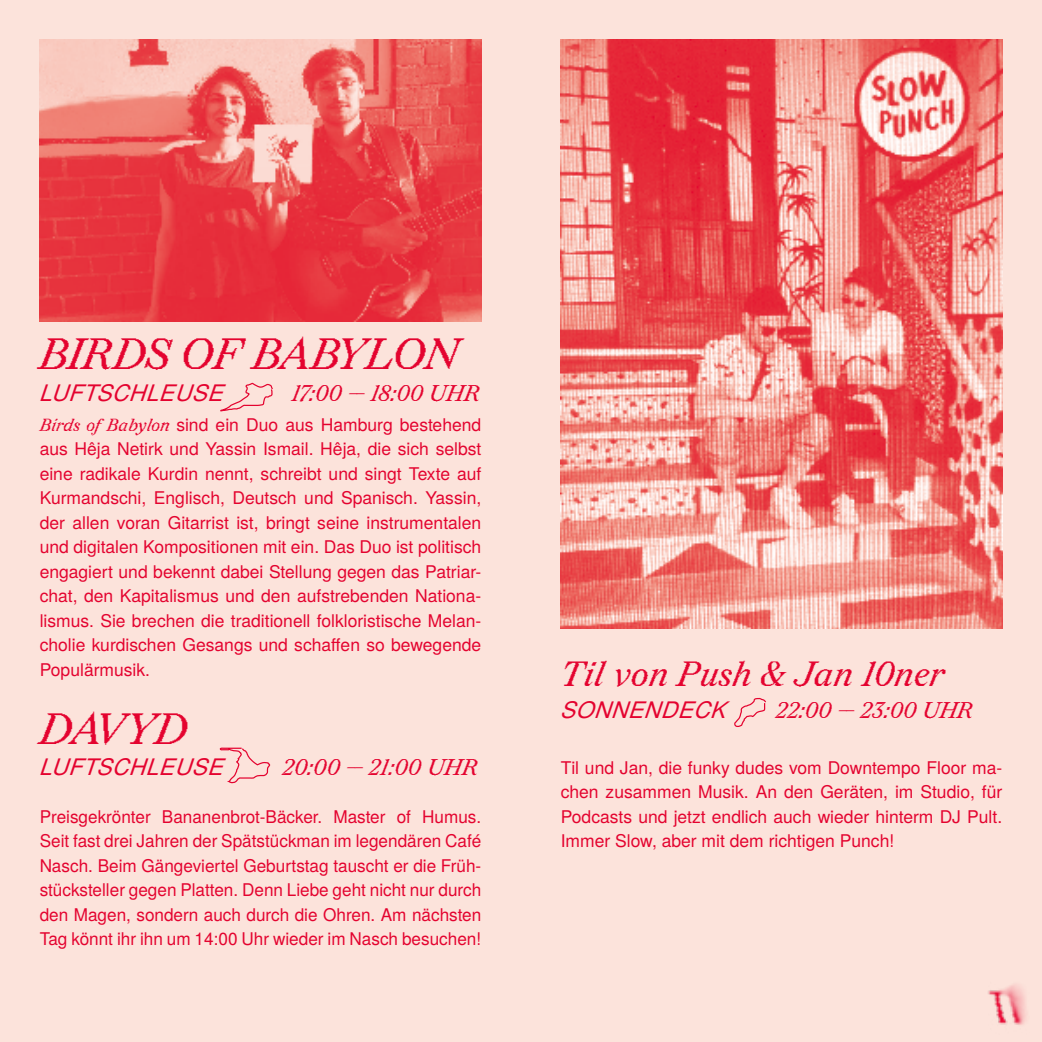
<style>
.page{position:relative;width:1042px;height:1042px;background:#fce3db}
.page>*{position:absolute;margin:0;border:0;box-sizing:border-box;transform-origin:0 0}
.t1{font:italic 43.75px "Redaction 20";letter-spacing:.01em;color:#e4032f}
.t2{font:italic 35px "Redaction 20";letter-spacing:.01em;color:#e4032f}
.t3{font:italic 22.75px "Redaction 20";letter-spacing:.01em;color:#e4032f}
.t4{font:italic 22.75px "Te X Gyre Heros";letter-spacing:.01em;color:#e4032f}
.t5{font:17.5px/24.5px "Te X Gyre Heros";color:#e4032f;text-align:justify}
.s1{font-family:"Redaction 35";font-style:italic}
</style>
<div class="page">
<img style="left:40px;top:40px;width:441px;height:282px">
<img style="left:561px;top:40px;width:441px;height:588px">
<img style="left:988px;top:984px;width:39px;height:41px">
<svg style="left:220px;top:382px;width:53px;height:30px"></svg>
<svg style="left:219px;top:747px;width:52px;height:37px"></svg>
<svg style="left:734px;top:698px;width:32px;height:29px"></svg>
<h1 class="t1" style="left:40px;top:328px;width:419px">BIRDS OF BABYLON</h1>
<h3 class="t4" style="left:40px;top:375px;width:189px">LUFTSCHLEUSE</h3>
<h3 class="t3" style="left:292px;top:379px;width:190px">17:00 -- 18:00 UHR</h3>
<p class="t5" style="left:40px;top:411px;width:443px"><span class="s1">Birds of Babylon</span> sind ein Duo aus Hamburg bestehend aus Hêja Netirk und Yassin Ismail. Hêja, die sich selbst eine radikale Kurdin nennt, schreibt und singt Texte auf Kurmandschi, Englisch, Deutsch und Spanisch. Yassin, der allen voran Gitarrist ist, bringt seine instrumentalen und digitalen Kompositionen mit ein. Das Duo ist politisch engagiert und bekennt dabei Stellung gegen das Patriar&shy;chat, den Kapitalismus und den aufstrebenden Nationa&shy;lismus. Sie brechen die traditionell folkloristische Melan&shy;cholie kurdischen Gesangs und schaffen so bewegende Populärmusik.</p>
<h1 class="t1" style="left:40px;top:703px;width:148px">DAVYD</h1>
<h3 class="t4" style="left:40px;top:750px;width:189px">LUFTSCHLEUSE</h3>
<h3 class="t3" style="left:283px;top:754px;width:197px">20:00 -- 21:00 UHR</h3>
<p class="t5" style="left:40px;top:803px;width:443px">Preisgekrönter Bananenbrot-Bäcker. Master of Humus.<br>Seit fast drei Jahren der Spätstückman im legendären Café Nasch. Beim Gängeviertel Geburtstag tauscht er die Früh&shy;stücksteller gegen Platten. Denn Liebe geht nicht nur durch den Magen, sondern auch durch die Ohren. Am nächsten Tag könnt ihr ihn um 14:00 Uhr wieder im Nasch besuchen!</p>
<h2 class="t2" style="left:561px;top:653px;width:385px">Til von Push &amp; Jan 10ner</h2>
<h3 class="t4" style="left:561px;top:692px;width:166px">SONNENDECK</h3>
<h3 class="t3" style="left:776px;top:696px;width:199px">22:00 -- 23:00 UHR</h3>
<p class="t5" style="left:561px;top:754px;width:443px">Til und Jan, die funky dudes vom Downtempo Floor ma&shy;chen zusammen Musik. An den Geräten, im Studio, für Podcasts und jetzt endlich auch wieder hinterm DJ Pult.<br>Immer Slow, aber mit dem richtigen Punch!</p>
</div>
